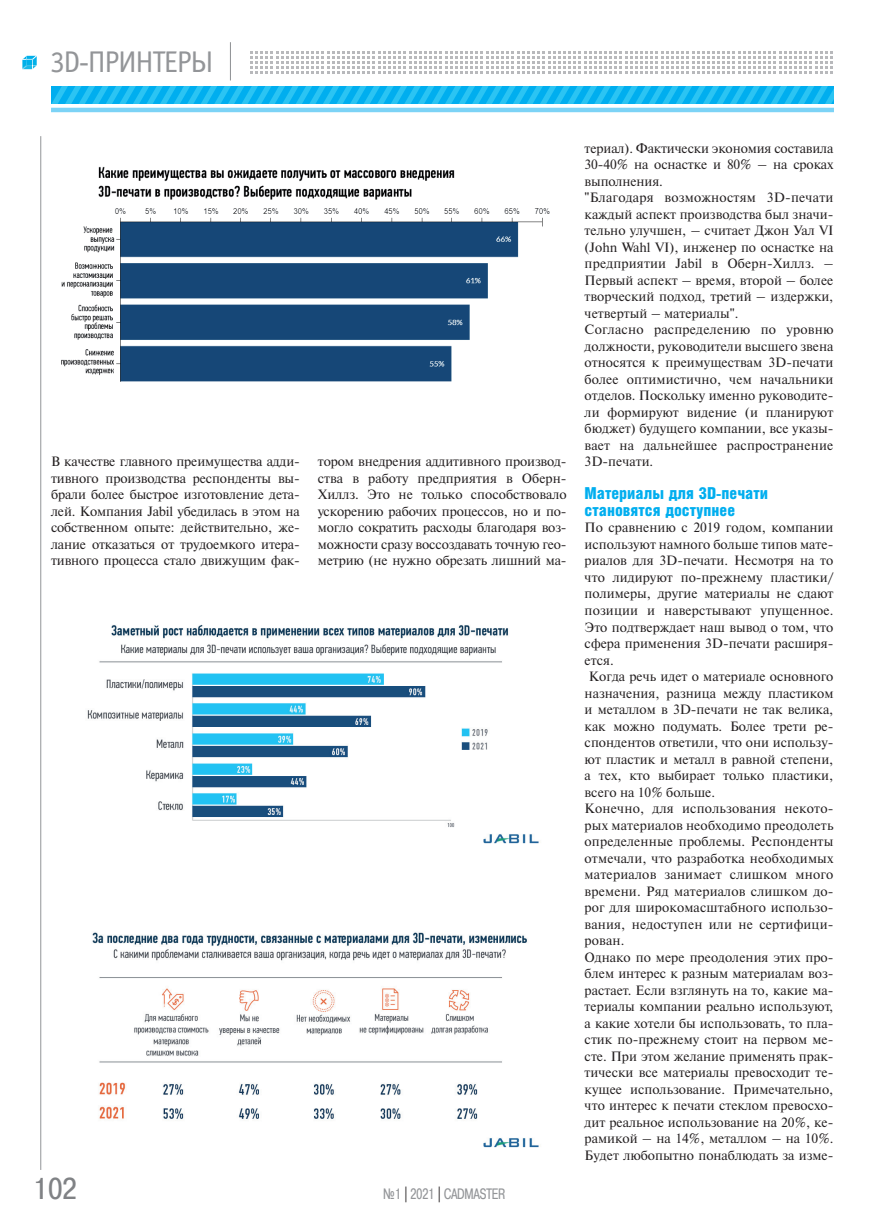
<style>
.page{position:relative;width:893px;height:1221px;background:#fff}
.page>*{position:absolute;margin:0;border:0;box-sizing:border-box;transform-origin:0 0}
.t1{font:30px "Officina Sans C";letter-spacing:-.05em;color:#939598}
.t2{font:30px "Pragmatica Cond C";color:#808285;scale:1.07 1}
.t3{font:900 16.5px/16.5px "Helios Cond";color:#00aeef}
.t4{font:15px "Pragmatica Cond C";color:#939598;scale:.9 1}
.t5{font:13.5px/16.5px "Newton C";color:#231f20;text-align:justify}
.s1{color:#231f20}
</style>
<div class="page">
<svg style="left:22px;top:55px;width:15px;height:15px"></svg>
<svg style="left:51px;top:86px;width:782px;height:18px;background:#13b7f0"></svg>
<hr style="left:51px;top:108px;width:782px;height:4px;background:#7cd3f6">
<hr style="left:40px;top:136px;width:1px;height:1033px;background:#939598">
<hr style="left:230px;top:42px;width:1px;height:38px;background:#939598">
<svg style="left:250px;top:51px;width:583px;height:23px"></svg>
<img style="left:87px;top:624px;width:452px;height:220px">
<img style="left:92px;top:932px;width:447px;height:216px">
<img style="left:61px;top:166px;width:489px;height:216px">
<h1 class="t1" style="left:50px;top:51px;width:165px">3D-ПРИНТЕРЫ</h1>
<p class="t5" style="left:51px;top:454px;width:250px">В качестве главного преимущества адди&shy;тивного производства респонденты вы&shy;брали более быстрое изготовление дета&shy;лей. Компания Jabil убедилась в этом на собственном опыте: действительно, же&shy;лание отказаться от трудоемкого итера&shy;тивного процесса стало движущим фак-</p>
<p class="t5" style="left:318px;top:454px;width:250px">тором внедрения аддитивного производ&shy;ства в работу предприятия в Оберн-Хиллз. Это не только способствовало ускорению рабочих процессов, но и по&shy;могло сократить расходы благодаря воз&shy;можности сразу воссоздавать точную гео&shy;метрию (не нужно обрезать лишний ма-</p>
<h1 class="t2" style="left:33px;top:1171px;width:42px">102</h1>
<p class="t4" style="left:383px;top:1185px;width:137px">¹1 <span class="s1">|</span> 2021 <span class="s1">|</span> CADMASTER</p>
<p class="t5" style="left:585px;top:141px;width:250px;text-align:left">териал). Фактически экономия составила 30-40% на оснастке и 80% – на сроках выполнения.<br>"Благодаря возможностям 3D-печати каждый аспект производства был значи&shy;тельно улучшен, – считает Джон Уал VI (John Wahl VI), инженер по оснастке на предприятии Jabil в Оберн-Хиллз. – Первый аспект – время, второй – более творческий подход, третий – издержки, четвертый – материалы".<br>Согласно распределению по уровню должности, руководители высшего звена относятся к преимуществам 3D-печати более оптимистично, чем начальники отделов. Поскольку именно руководите&shy;ли формируют видение (и планируют бюджет) будущего компании, все указы&shy;вает на дальнейшее распространение 3D-печати.</p>
<p class="t3" style="left:585px;top:487px;width:185px">Материалы для 3D-печати становятся доступнее</p>
<p class="t5" style="left:585px;top:520px;width:250px">По сравнению с 2019 годом, компании</p>
<p class="t5" style="left:585px;top:537px;width:250px">используют намного больше типов мате-</p>
<p class="t5" style="left:585px;top:553px;width:250px">риалов для 3D-печати. Несмотря на то</p>
<p class="t5" style="left:585px;top:570px;width:250px">что лидируют по-прежнему пластики/</p>
<p class="t5" style="left:585px;top:586px;width:250px">полимеры, другие материалы не сдают</p>
<p class="t5" style="left:585px;top:603px;width:250px">позиции и наверстывают упущенное.</p>
<p class="t5" style="left:585px;top:619px;width:250px">Это подтверждает наш вывод о том, что</p>
<p class="t5" style="left:585px;top:636px;width:250px">сфера применения 3D-печати расширя-</p>
<p class="t5" style="left:585px;top:652px;width:31px">ется.</p>
<p class="t5" style="left:589px;top:669px;width:246px">Когда речь идет о материале основного</p>
<p class="t5" style="left:585px;top:685px;width:250px">назначения, разница между пластиком</p>
<p class="t5" style="left:585px;top:702px;width:250px">и металлом в 3D-печати не так велика,</p>
<p class="t5" style="left:585px;top:718px;width:250px">как можно подумать. Более трети ре-</p>
<p class="t5" style="left:585px;top:735px;width:250px">спондентов ответили, что они использу-</p>
<p class="t5" style="left:585px;top:751px;width:250px">ют пластик и металл в равной степени,</p>
<p class="t5" style="left:585px;top:768px;width:250px">а тех, кто выбирает только пластики,</p>
<p class="t5" style="left:585px;top:784px;width:132px">всего на 10% больше.</p>
<p class="t5" style="left:585px;top:801px;width:250px">Конечно, для использования некото-</p>
<p class="t5" style="left:585px;top:817px;width:250px">рых материалов необходимо преодолеть</p>
<p class="t5" style="left:585px;top:834px;width:250px">определенные проблемы. Респонденты</p>
<p class="t5" style="left:585px;top:850px;width:250px">отмечали, что разработка необходимых</p>
<p class="t5" style="left:585px;top:867px;width:250px">материалов занимает слишком много</p>
<p class="t5" style="left:585px;top:883px;width:250px">времени. Ряд материалов слишком до-</p>
<p class="t5" style="left:585px;top:900px;width:250px">рог для широкомасштабного использо-</p>
<p class="t5" style="left:585px;top:916px;width:250px">вания, недоступен или не сертифици-</p>
<p class="t5" style="left:585px;top:933px;width:41px">рован.</p>
<p class="t5" style="left:585px;top:949px;width:250px">Однако по мере преодоления этих про-</p>
<p class="t5" style="left:585px;top:966px;width:250px">блем интерес к разным материалам воз-</p>
<p class="t5" style="left:585px;top:982px;width:250px">растает. Если взглянуть на то, какие ма-</p>
<p class="t5" style="left:585px;top:999px;width:250px">териалы компании реально используют,</p>
<p class="t5" style="left:585px;top:1015px;width:250px">а какие хотели бы использовать, то пла-</p>
<p class="t5" style="left:585px;top:1032px;width:250px">стик по-прежнему стоит на первом ме-</p>
<p class="t5" style="left:585px;top:1048px;width:250px">сте. При этом желание применять прак-</p>
<p class="t5" style="left:585px;top:1065px;width:250px">тически все материалы превосходит те-</p>
<p class="t5" style="left:585px;top:1081px;width:250px">кущее использование. Примечательно,</p>
<p class="t5" style="left:585px;top:1098px;width:250px">что интерес к печати стеклом превосхо-</p>
<p class="t5" style="left:585px;top:1114px;width:250px">дит реальное использование на 20%, ке-</p>
<p class="t5" style="left:585px;top:1131px;width:250px">рамикой – на 14%, металлом – на 10%.</p>
<p class="t5" style="left:585px;top:1147px;width:250px">Будет любопытно понаблюдать за изме-</p>
</div>
